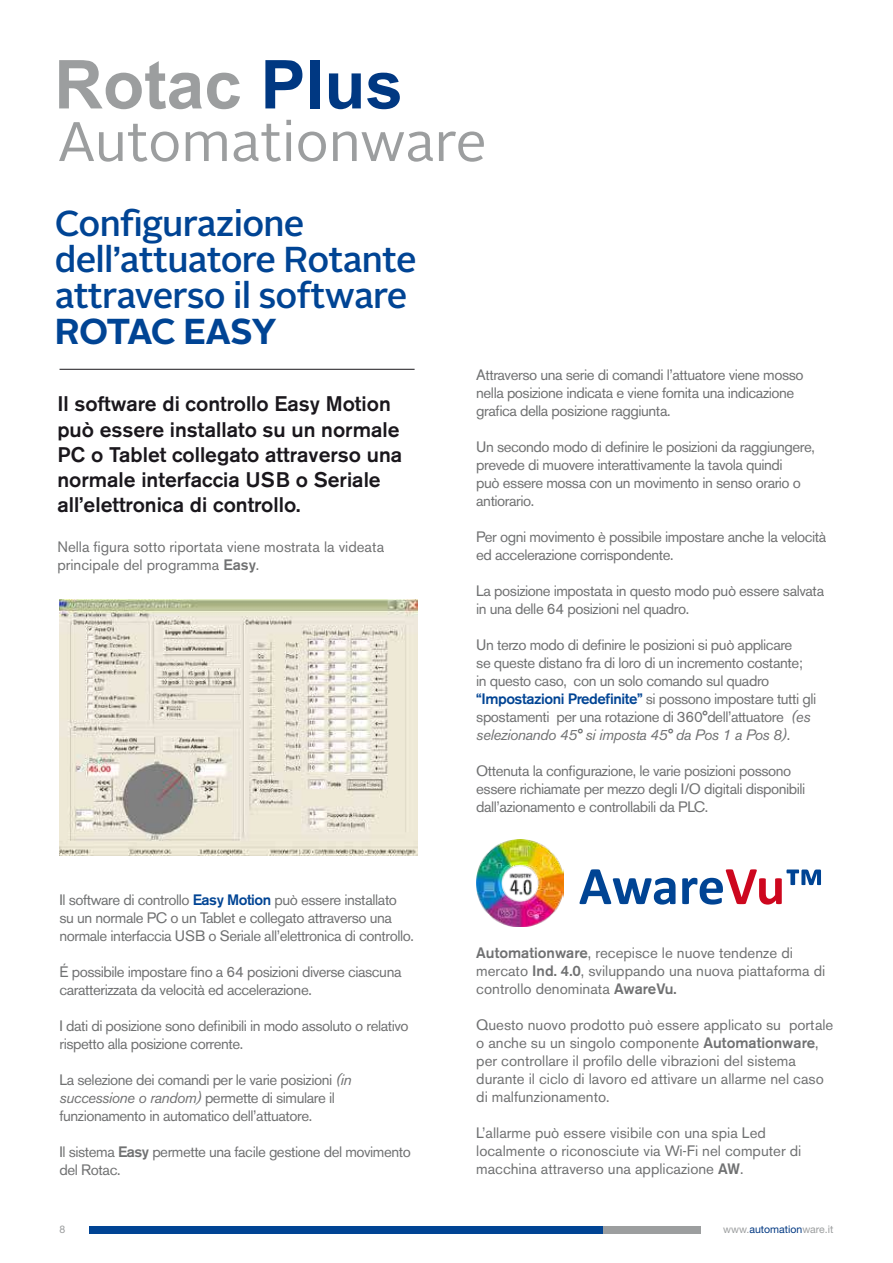
<style>
.page{position:relative;width:893px;height:1263px;background:#fff}
.page>*{position:absolute;margin:0;border:0;box-sizing:border-box;transform-origin:0 0}
.t1{font:700 67.5px "Arial";color:#9c9e9f}
.t2{font:55.5px "Alright Sans";color:#9c9e9f}
.t3{font:700 54.6px "Calibri";letter-spacing:-.005em;color:#004494}
.t4{font:500 36px/36px "Alright Sans";letter-spacing:-.02em;color:#004494}
.t5{font:700 36px "Alright Sans";letter-spacing:-.04em;color:#004494}
.t6{font:500 21px/25.2px "Akzidenz Grotesk BE";color:#1a171c}
.t7{font:15px/18px "Akzidenz Grotesk BE";letter-spacing:-.03em;color:#707172}
.t8{font:15px/18px "Akzidenz Grotesk BE";color:#707172}
.t9{font:10.5px "Helvetica Neue";color:#9c9e9f}
.s1{color:#003882}
.s2{font-weight:500}
.s3{font-weight:500;color:#004494}
.s4{font-style:italic}
.s5{color:#cd071e}
</style>
<div class="page">
<hr style="left:60px;top:369px;width:355px;height:1px;background:#1a171c">
<img style="left:60px;top:600px;width:358px;height:256px">
<img style="left:476px;top:839px;width:87px;height:87px">
<div style="left:89px;top:1226px;width:612px;height:7px;background:#004494"></div>
<div style="left:603px;top:1226px;width:98px;height:7px;background:#9c9e9f"></div>
<h1 class="t1" style="left:54px;top:40px;width:350px">Rotac <span class="s1">Plus</span></h1>
<h2 class="t2" style="left:57px;top:104px;width:431px">Automationware</h2>
<h3 class="t4" style="left:55px;top:206px;width:363px">Configurazione dell’attuatore Rotante attraverso il software</h3>
<h3 class="t5" style="left:55px;top:306px;width:224px">ROTAC EASY</h3>
<h3 class="t6" style="left:57px;top:391px;width:346px">Il software di controllo Easy Motion può essere installato su un normale PC o Tablet collegato attraverso una normale interfaccia USB o Seriale all’elettronica di controllo.</h3>
<p class="t8" style="left:57px;top:538px;width:328px">Nella figura sotto riportata viene mostrata la videata principale del programma <span class="s2">Easy</span>.</p>
<p class="t7" style="left:60px;top:890px;width:356px">Il software di controllo <span class="s3">Easy Motion</span> può essere installato su un normale PC o un Tablet e collegato attraverso una normale interfaccia USB o Seriale all’elettronica di controllo.</p>
<p class="t7" style="left:60px;top:962px;width:343px">É possibile impostare fino a 64 posizioni diverse ciascuna caratterizzata da velocità ed accelerazione.</p>
<p class="t7" style="left:60px;top:1016px;width:351px">I dati di posizione sono definibili in modo assoluto o relativo rispetto alla posizione corrente.</p>
<p class="t7" style="left:60px;top:1070px;width:294px">La selezione dei comandi per le varie posizioni <span class="s4">(in successione o random)</span> permette di simulare il funzionamento in automatico dell’attuatore.</p>
<p class="t7" style="left:60px;top:1142px;width:353px">Il sistema <span class="s2">Easy</span> permette una facile gestione del movimento del Rotac.</p>
<p class="t7" style="left:476px;top:366px;width:329px">Attraverso una serie di comandi l’attuatore viene mosso nella posizione indicata e viene fornita una indicazione grafica della posizione raggiunta.</p>
<p class="t7" style="left:476px;top:438px;width:340px">Un secondo modo di definire le posizioni da raggiungere, prevede di muovere interattivamente la tavola quindi<br>può essere mossa con un movimento in senso orario o antiorario.</p>
<p class="t7" style="left:476px;top:528px;width:352px">Per ogni movimento è possibile impostare anche la velocità ed accelerazione corrispondente.</p>
<p class="t7" style="left:476px;top:582px;width:350px">La posizione impostata in questo modo può essere salvata in una delle 64 posizioni nel quadro.</p>
<p class="t7" style="left:476px;top:636px;width:341px">Un terzo modo di definire le posizioni si può applicare<br>se queste distano fra di loro di un incremento costante; in questo caso, con un solo comando sul quadro <span class="s3">“Impostazioni Predefinite”</span> si possono impostare tutti gli spostamenti per una rotazione di 360°dell’attuatore <span class="s4">(es selezionando 45° si imposta 45° da Pos 1 a Pos 8)</span>.</p>
<p class="t7" style="left:476px;top:762px;width:331px">Ottenuta la configurazione, le varie posizioni possono essere richiamate per mezzo degli I/O digitali disponibili dall’azionamento e controllabili da PLC.</p>
<h3 class="t3" style="left:579px;top:851px;width:247px">Aware<span class="s5">Vu</span>™</h3>
<p class="t8" style="left:476px;top:944px;width:351px"><span class="s2">Automationware</span>, recepisce le nuove tendenze di mercato <span class="s2">Ind. 4.0</span>, sviluppando una nuova piattaforma di controllo denominata <span class="s2">AwareVu.</span></p>
<p class="t8" style="left:476px;top:1016px;width:359px">Questo nuovo prodotto può essere applicato su portale o anche su un singolo componente <span class="s2">Automationware</span>, per controllare il profilo delle vibrazioni del sistema durante il ciclo di lavoro ed attivare un allarme nel caso di malfunzionamento.</p>
<p class="t8" style="left:476px;top:1124px;width:327px">L’allarme può essere visibile con una spia Led localmente o riconosciute via Wi-Fi nel computer di macchina attraverso una applicazione <span class="s2">AW</span>.</p>
<p class="t9" style="left:60px;top:1223px;width:7px">8</p>
<p class="t9" style="left:723px;top:1223px;width:112px">www.<span class="s1">automation</span>ware.it</p>
</div>
